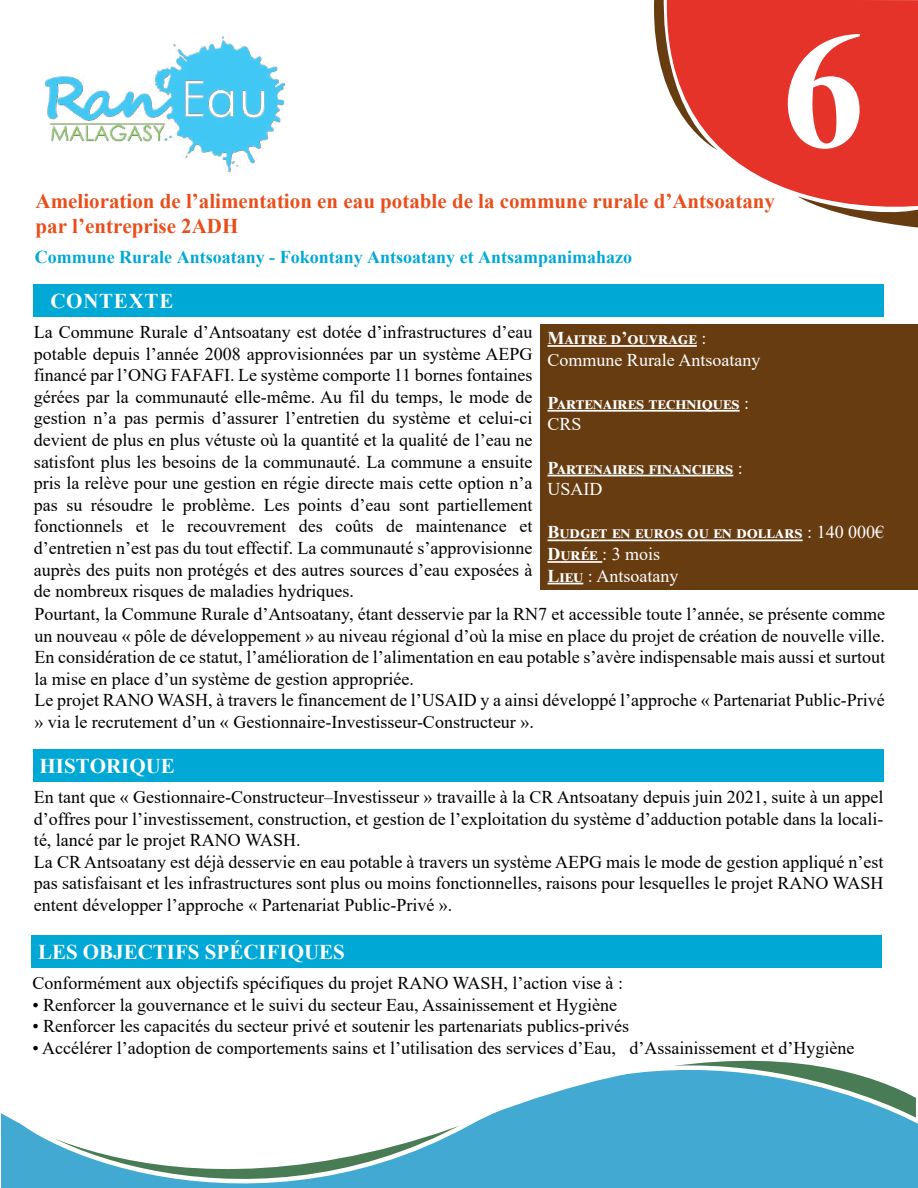
<style>
.page{position:relative;width:918px;height:1188px;background:#fff}
.page>*{position:absolute;margin:0;border:0;box-sizing:border-box;transform-origin:0 0}
.t1{font:700 166.5px "Times New Roman";color:#fff}
.t2{font:700 21px/25.2px "Times New Roman";color:#e94e1b}
.t3{font:700 21px "Times New Roman";color:#fff}
.t4{font:700 21px "Times New Roman";letter-spacing:.035em;color:#fff}
.t5{font:18px/21.6px "Times New Roman";color:#000}
.t6{font:700 18px/21.6px "Times New Roman";color:#fff}
.t7{font:700 18px "Times New Roman";color:#00a8d5}
.t8{font:18px/21.6px "Times New Roman";color:#fff}
.s1{font-weight:700}
.s2{font-weight:400}
</style>
<div class="page">
<svg style="left:2px;top:1060px;width:916px;height:128px"></svg>
<div style="left:33px;top:284px;width:850px;height:33px;background:#00a8d5"></div>
<div style="left:718px;top:0;width:200px;height:196px;background:#e6332a"></div>
<svg style="left:654px;top:0;width:64px;height:150px"></svg>
<svg style="left:798px;top:196px;width:120px;height:32px"></svg>
<img style="left:45px;top:36px;width:241px;height:137px">
<div style="left:33px;top:749px;width:850px;height:33px;background:#00a8d5"></div>
<div style="left:32px;top:935px;width:850px;height:33px;background:#00a8d5"></div>
<div style="left:540px;top:324px;width:378px;height:266px;background:#683c11"></div>
<hr style="left:548px;top:345px;width:149px;height:2px;background:#fff">
<hr style="left:548px;top:410px;width:192px;height:2px;background:#fff">
<hr style="left:548px;top:475px;width:185px;height:1px;background:#fff">
<hr style="left:548px;top:540px;width:255px;height:1px;background:#fff">
<hr style="left:548px;top:561px;width:54px;height:2px;background:#fff">
<hr style="left:548px;top:583px;width:35px;height:1px;background:#fff">
<h1 class="t1" style="left:782px;top:-29px;width:85px">6</h1>
<p class="t2" style="left:36px;top:187px;width:741px">Amelioration de l’alimentation en eau potable de la commune rurale d’Antsoatany par l’entreprise 2ADH</p>
<p class="t7" style="left:35px;top:244px;width:599px">Commune Rurale Antsoatany - Fokontany Antsoatany et Antsampanimahazo</p>
<p class="t4" style="left:50px;top:285px;width:124px">CONTEXTE</p>
<p class="t5" style="left:34px;top:321px;width:500px;text-align:justify">La Commune Rurale d’Antsoatany est dotée d’infrastructures d’eau potable depuis l’année 2008 approvisionnées par un système AEPG financé par l’ONG FAFAFI. Le système comporte 11 bornes fontaines gérées par la communauté elle-même. Au fil du temps, le mode de gestion n’a pas permis d’assurer l’entretien du système et celui-ci devient de plus en plus vétuste où la quantité et la qualité de l’eau ne satisfont plus les besoins de la communauté. La commune a ensuite pris la relève pour une gestion en régie directe mais cette option n’a pas su résoudre le problème. Les points d’eau sont partiellement fonctionnels et le recouvrement des coûts de maintenance et d’entretien n’est pas du tout effectif. La communauté s’approvisionne auprès des puits non protégés et des autres sources d’eau exposées à de nombreux risques de maladies hydriques.</p>
<p class="t8" style="left:548px;top:327px;width:214px"><span class="s1">MAITRE D’OUVRAGE</span> :<br>Commune Rurale Antsoatany</p>
<p class="t6" style="left:548px;top:391px;width:203px">PARTENAIRES TECHNIQUES <span class="s2">:<br>CRS</span></p>
<p class="t6" style="left:548px;top:456px;width:197px">PARTENAIRES FINANCIERS <span class="s2">:<br>USAID</span></p>
<p class="t6" style="left:548px;top:521px;width:338px">BUDGET EN EUROS OU EN DOLLARS <span class="s2">: 140 000€<br></span>DURÉE <span class="s2">: 3 mois<br></span>LIEU <span class="s2">: Antsoatany</span></p>
<p class="t5" style="left:34px;top:603px;width:852px">Pourtant, la Commune Rurale d’Antsoatany, étant desservie par la RN7 et accessible toute l’année, se présente comme un nouveau « pôle de développement » au niveau régional d’où la mise en place du projet de création de nouvelle ville.<br>En considération de ce statut, l’amélioration de l’alimentation en eau potable s’avère indispensable mais aussi et surtout la mise en place d’un système de gestion appropriée.<br>Le projet RANO WASH, à travers le financement de l’USAID y a ainsi développé l’approche « Partenariat Public-Privé » via le recrutement d’un « Gestionnaire-Investisseur-Constructeur ».</p>
<p class="t3" style="left:40px;top:750px;width:137px">HISTORIQUE</p>
<p class="t5" style="left:34px;top:786px;width:851px">En tant que « Gestionnaire-Constructeur–Investisseur » travaille à la CR Antsoatany depuis juin 2021, suite à un appel d’offres pour l’investissement, construction, et gestion de l’exploitation du système d’adduction potable dans la locali&shy;té, lancé par le projet RANO WASH.<br>La CR Antsoatany est déjà desservie en eau potable à travers un système AEPG mais le mode de gestion appliqué n’est pas satisfaisant et les infrastructures sont plus ou moins fonctionnelles, raisons pour lesquelles le projet RANO WASH entent développer l’approche « Partenariat Public-Privé ».</p>
<p class="t3" style="left:38px;top:936px;width:308px">LES OBJECTIFS SPÉCIFIQUES</p>
<p class="t5" style="left:32px;top:972px;width:592px">Conformément aux objectifs spécifiques du projet RANO WASH, l’action vise à :</p>
<p class="t5" style="left:32px;top:993px;width:586px">• Renforcer la gouvernance et le suivi du secteur Eau, Assainissement et Hygiène</p>
<p class="t5" style="left:32px;top:1015px;width:598px">• Renforcer les capacités du secteur privé et soutenir les partenariats publics-privés</p>
<p class="t5" style="left:32px;top:1036px;width:824px">• Accélérer l’adoption de comportements sains et l’utilisation des services d’Eau, d’Assainissement et d’Hygiène</p>
</div>
